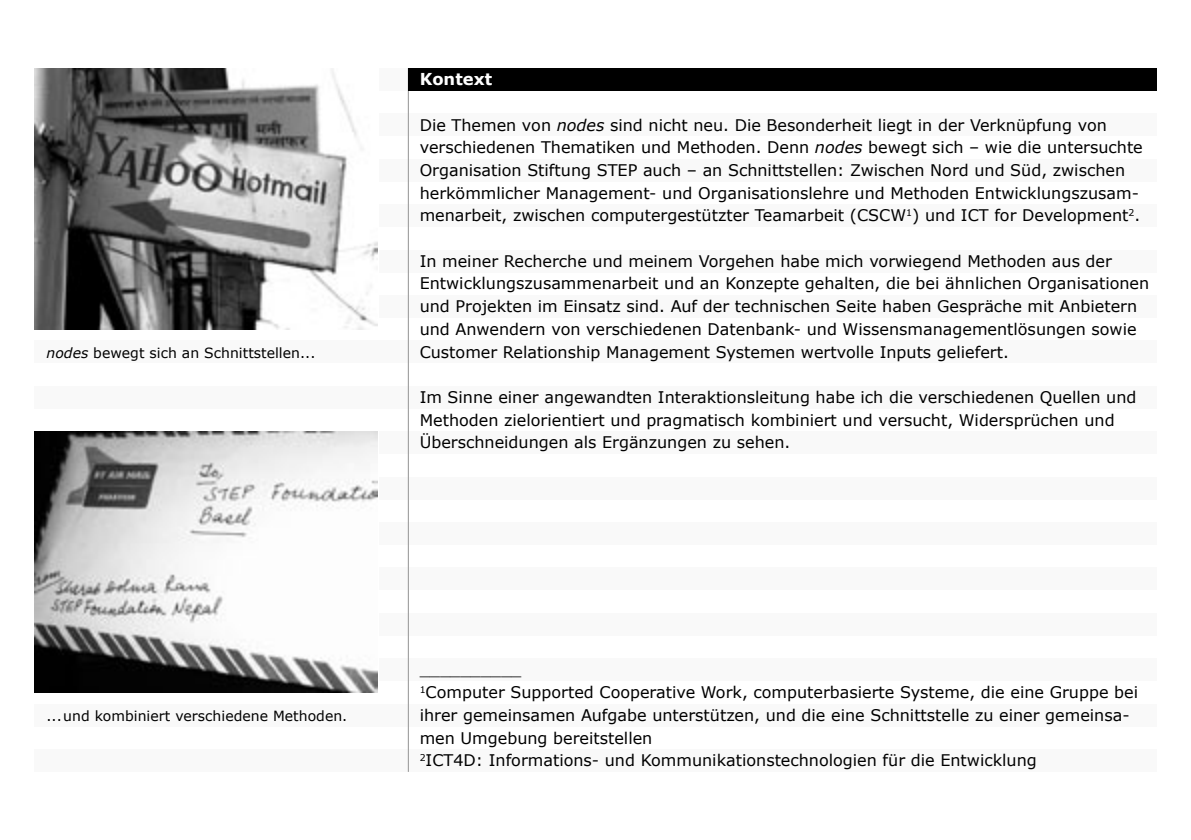
<style>
.page{position:relative;width:1191px;height:840px;background:#fff}
.page>*{position:absolute;margin:0;border:0;box-sizing:border-box;transform-origin:0 0}
.kapitelheadline_white{font:700 16.4px "Verdana";color:#fff}
.body{font:16px/22.6px "Verdana";color:#000}
.bildlegende{font:14px "Verdana";color:#000}
.s1{font-style:italic}
</style>
<div class="page">
<div style="left:34px;top:68px;width:1123px;height:23px;background:#f9f9f9"></div>
<div style="left:34px;top:113px;width:1123px;height:23px;background:#f9f9f9"></div>
<div style="left:34px;top:159px;width:1123px;height:22px;background:#f9f9f9"></div>
<div style="left:34px;top:204px;width:1123px;height:23px;background:#f9f9f9"></div>
<div style="left:34px;top:249px;width:1123px;height:23px;background:#f9f9f9"></div>
<div style="left:34px;top:295px;width:1123px;height:22px;background:#f9f9f9"></div>
<div style="left:34px;top:340px;width:1123px;height:23px;background:#f9f9f9"></div>
<div style="left:34px;top:386px;width:1123px;height:22px;background:#f9f9f9"></div>
<div style="left:34px;top:431px;width:1123px;height:23px;background:#f9f9f9"></div>
<div style="left:34px;top:476px;width:1123px;height:23px;background:#f9f9f9"></div>
<div style="left:34px;top:522px;width:1123px;height:22px;background:#f9f9f9"></div>
<div style="left:34px;top:567px;width:1123px;height:23px;background:#f9f9f9"></div>
<div style="left:34px;top:612px;width:1123px;height:23px;background:#f9f9f9"></div>
<div style="left:34px;top:658px;width:1123px;height:22px;background:#f9f9f9"></div>
<div style="left:34px;top:703px;width:1123px;height:23px;background:#f9f9f9"></div>
<div style="left:34px;top:748px;width:1123px;height:23px;background:#f9f9f9"></div>
<hr style="left:408px;top:68px;width:1px;height:703px;background:#939393">
<div style="left:408px;top:68px;width:749px;height:23px;background:#000"></div>
<img style="left:34px;top:431px;width:343px;height:261px">
<img style="left:34px;top:68px;width:343px;height:261px">
<p class="bildlegende" style="left:46px;top:343px;width:270px"><span class="s1">nodes</span> bewegt sich an Schnittstellen...</p>
<p class="kapitelheadline_white" style="left:420px;top:69px;width:74px">Kontext</p>
<p class="body" style="left:420px;top:113px;width:724px">Die Themen von <span class="s1">nodes</span> sind nicht neu. Die Besonderheit liegt in der Verknüpfung von verschiedenen Thematiken und Methoden. Denn <span class="s1">nodes</span> bewegt sich – wie die untersuchte Organisation Stiftung STEP auch – an Schnittstellen: Zwischen Nord und Süd, zwischen herkömmlicher Management- und Organisationslehre und Methoden Entwicklungszusam&shy;menarbeit, zwischen computergestützter Teamarbeit (CSCW<sup>1</sup>) und ICT for Development<sup>2</sup>.</p>
<p class="body" style="left:420px;top:249px;width:731px">In meiner Recherche und meinem Vorgehen habe mich vorwiegend Methoden aus der Entwicklungszusammenarbeit und an Konzepte gehalten, die bei ähnlichen Organisationen und Projekten im Einsatz sind. Auf der technischen Seite haben Gespräche mit Anbietern und Anwendern von verschiedenen Datenbank- und Wissensmanagementlösungen sowie Customer Relationship Management Systemen wertvolle Inputs geliefert.</p>
<p class="body" style="left:420px;top:385px;width:718px">Im Sinne einer angewandten Interaktionsleitung habe ich die verschiedenen Quellen und<br>Methoden zielorientiert und pragmatisch kombiniert und versucht, Widersprüchen und<br>Überschneidungen als Ergänzungen zu sehen.</p>
<p class="bildlegende" style="left:46px;top:706px;width:302px">...und kombiniert verschiedene Methoden.</p>
<p class="body" style="left:420px;top:657px;width:103px">__________</p>
<p class="body" style="left:420px;top:680px;width:720px"><sup>1</sup>Computer Supported Cooperative Work, computerbasierte Systeme, die eine Gruppe bei ihrer gemeinsamen Aufgabe unterstützen, und die eine Schnittstelle zu einer gemeinsa&shy;men Umgebung bereitstellen</p>
<p class="body" style="left:420px;top:748px;width:618px"><sup>2</sup>ICT4D: Informations- und Kommunikationstechnologien für die Entwicklung</p>
</div>
